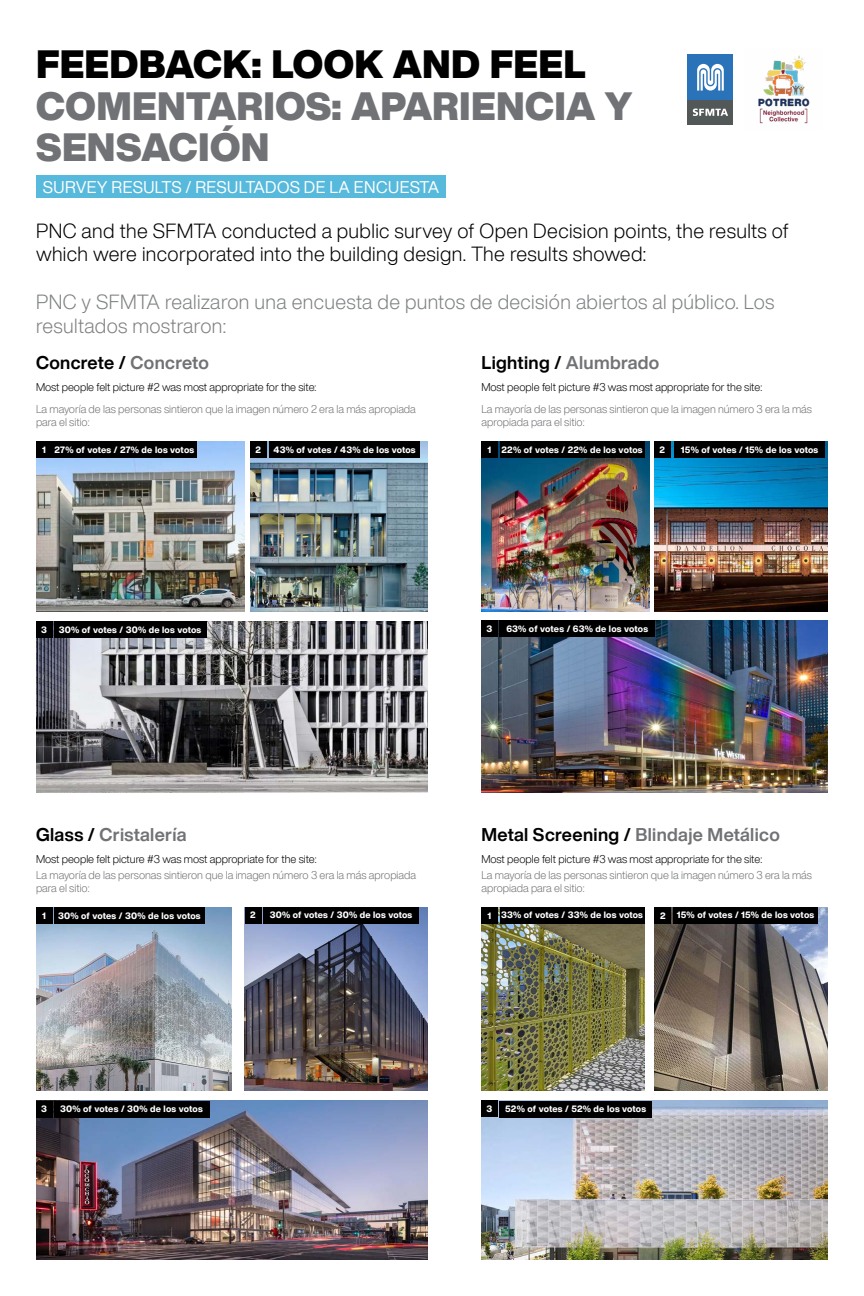
<style>
.page{position:relative;width:864px;height:1296px;background:#fff}
.page>*{position:absolute;margin:0;border:0;box-sizing:border-box;transform-origin:0 0}
.t1{font:900 38.5px/41.5px "Helvetica Now Display";letter-spacing:.01em;color:#717275}
.t2{font:900 38.5px "Helvetica Now Display";letter-spacing:.01em;color:#000}
.t3{font:300 20px/23.5px "Helvetica Now Display";letter-spacing:.02em;color:#000}
.t4{font:300 20px/23.5px "Helvetica Now Display";letter-spacing:.02em;color:#7e8082}
.t5{font:700 18px "Helvetica Now Display";letter-spacing:.02em;color:#717275}
.t6{font:700 18px "Helvetica Now Display";letter-spacing:.02em;color:#000}
.t7{font:16.5px "Helvetica Now Display";letter-spacing:.025em;color:#fff}
.t8{font:300 11px/13px "Helvetica Now Display";color:#717275}
.t9{font:300 11px "Helvetica Now Display";color:#000}
.t10{font:800 9px "Helvetica Now Display";letter-spacing:.015em;color:#fff}
.s1{color:#717275}
.s2{color:#000}
</style>
<div class="page">
<img style="left:758px;top:55px;width:52px;height:69px">
<div style="left:688px;top:55px;width:45px;height:45px;background:#2b73b8"></div>
<svg style="left:697px;top:64px;width:27px;height:27px"></svg>
<div style="left:688px;top:100px;width:45px;height:24px;background:#525757"></div>
<svg style="left:693px;top:109px;width:35px;height:7px"></svg>
<img style="left:36px;top:441px;width:208px;height:171px">
<img style="left:250px;top:441px;width:178px;height:171px">
<img style="left:36px;top:621px;width:392px;height:171px">
<img style="left:36px;top:907px;width:196px;height:183px">
<img style="left:245px;top:907px;width:183px;height:183px">
<img style="left:36px;top:1101px;width:391px;height:159px">
<img style="left:482px;top:441px;width:168px;height:171px">
<img style="left:654px;top:441px;width:174px;height:170px">
<img style="left:482px;top:620px;width:346px;height:172px">
<img style="left:655px;top:907px;width:173px;height:183px">
<img style="left:482px;top:1101px;width:346px;height:159px">
<img style="left:482px;top:907px;width:162px;height:183px">
<div style="left:36px;top:441px;width:16px;height:17px;background:#000"></div>
<div style="left:36px;top:907px;width:16px;height:17px;background:#000"></div>
<div style="left:482px;top:907px;width:16px;height:17px;background:#000"></div>
<div style="left:482px;top:441px;width:16px;height:17px;background:#000"></div>
<div style="left:36px;top:621px;width:16px;height:17px;background:#000"></div>
<div style="left:36px;top:1101px;width:16px;height:16px;background:#000"></div>
<div style="left:482px;top:1101px;width:16px;height:16px;background:#000"></div>
<div style="left:482px;top:620px;width:16px;height:17px;background:#000"></div>
<div style="left:250px;top:441px;width:16px;height:17px;background:#000"></div>
<div style="left:245px;top:907px;width:16px;height:16px;background:#000"></div>
<div style="left:655px;top:907px;width:16px;height:17px;background:#000"></div>
<div style="left:654px;top:441px;width:16px;height:17px;background:#000"></div>
<div style="left:52px;top:441px;width:145px;height:17px;background:#000"></div>
<div style="left:269px;top:441px;width:151px;height:17px;background:#000"></div>
<div style="left:500px;top:441px;width:144px;height:17px;background:#000"></div>
<div style="left:500px;top:620px;width:155px;height:17px;background:#000"></div>
<div style="left:674px;top:441px;width:151px;height:17px;background:#000"></div>
<div style="left:54px;top:621px;width:152px;height:17px;background:#000"></div>
<div style="left:54px;top:907px;width:151px;height:17px;background:#000"></div>
<div style="left:54px;top:1101px;width:155px;height:16px;background:#000"></div>
<div style="left:264px;top:907px;width:155px;height:16px;background:#000"></div>
<div style="left:500px;top:907px;width:144px;height:16px;background:#000"></div>
<div style="left:500px;top:1101px;width:152px;height:16px;background:#000"></div>
<div style="left:673px;top:907px;width:145px;height:16px;background:#000"></div>
<div style="left:36px;top:175px;width:410px;height:23px;background:#57b9dc"></div>
<h1 class="t2" style="left:36px;top:38px;width:551px">FEEDBACK: LOOK AND FEEL</h1>
<h1 class="t1" style="left:36px;top:85px;width:598px">COMENTARIOS: APARIENCIA Y<br>SENSACIÓN</h1>
<h3 class="t7" style="left:43px;top:175px;width:398px">SURVEY RESULTS / RESULTADOS DE LA ENCUESTA</h3>
<h2 class="t3" style="left:36px;top:219px;width:754px">PNC and the SFMTA conducted a public survey of Open Decision points, the results of which were incorporated into the building design. The results showed:</h2>
<h2 class="t4" style="left:36px;top:290px;width:740px">PNC y SFMTA realizaron una encuesta de puntos de decisión abiertos al público. Los resultados mostraron:</h2>
<h3 class="t6" style="left:482px;top:350px;width:179px">Lighting / <span class="s1">Alumbrado</span></h3>
<p class="t9" style="left:482px;top:379px;width:282px">Most people felt picture #3 was most appropriate for the site:</p>
<p class="t8" style="left:482px;top:402px;width:332px">La mayoría de las personas sintieron que la imagen número 3 era la más apropiada para el sitio:</p>
<h3 class="t6" style="left:36px;top:350px;width:175px">Concrete / <span class="s1">Concreto</span></h3>
<p class="t9" style="left:36px;top:380px;width:282px">Most people felt picture #2 was most appropriate for the site:</p>
<p class="t8" style="left:36px;top:403px;width:381px">La mayoría de las personas sintieron que la imagen número 2 era la más apropiada para el sitio:</p>
<p class="t10" style="left:42px;top:443px;width:5px">1</p>
<p class="t10" style="left:55px;top:443px;width:141px">27% of votes / 27% de los votos</p>
<p class="t10" style="left:274px;top:443px;width:144px">43% of votes / 43% de los votos</p>
<p class="t10" style="left:501px;top:443px;width:143px">22% of votes / 22% de los votos</p>
<p class="t10" style="left:660px;top:443px;width:7px">2</p>
<p class="t10" style="left:256px;top:443px;width:7px">2</p>
<p class="t10" style="left:681px;top:443px;width:139px">15% of votes / 15% de los votos</p>
<p class="t10" style="left:488px;top:443px;width:5px">1</p>
<p class="t10" style="left:41px;top:623px;width:7px">3</p>
<p class="t10" style="left:59px;top:623px;width:144px">30% of votes / 30% de los votos</p>
<p class="t10" style="left:487px;top:622px;width:7px">3</p>
<p class="t10" style="left:506px;top:622px;width:143px">63% of votes / 63% de los votos</p>
<h3 class="t5" style="left:36px;top:822px;width:152px"><span class="s2">Glass /</span> Cristalería</h3>
<p class="t9" style="left:36px;top:852px;width:282px">Most people felt picture #3 was most appropriate for the site:</p>
<p class="t8" style="left:36px;top:869px;width:382px">La mayoría de las personas sintieron que la imagen número 3 era la más apropiada para el sitio:</p>
<h3 class="t5" style="left:482px;top:822px;width:300px"><span class="s2">Metal Screening /</span> Blindaje Metálico</h3>
<p class="t9" style="left:481px;top:852px;width:282px">Most people felt picture #3 was most appropriate for the site:</p>
<p class="t8" style="left:481px;top:869px;width:332px">La mayoría de las personas sintieron que la imagen número 3 era la más apropiada para el sitio:</p>
<p class="t10" style="left:250px;top:909px;width:7px">2</p>
<p class="t10" style="left:660px;top:909px;width:7px">2</p>
<p class="t10" style="left:270px;top:909px;width:144px">30% of votes / 30% de los votos</p>
<p class="t10" style="left:501px;top:909px;width:143px">33% of votes / 33% de los votos</p>
<p class="t10" style="left:58px;top:909px;width:144px">30% of votes / 30% de los votos</p>
<p class="t10" style="left:42px;top:909px;width:5px">1</p>
<p class="t10" style="left:488px;top:909px;width:5px">1</p>
<p class="t10" style="left:677px;top:909px;width:139px">15% of votes / 15% de los votos</p>
<p class="t10" style="left:41px;top:1103px;width:7px">3</p>
<p class="t10" style="left:487px;top:1103px;width:7px">3</p>
<p class="t10" style="left:60px;top:1103px;width:144px">30% of votes / 30% de los votos</p>
<p class="t10" style="left:505px;top:1103px;width:142px">52% of votes / 52% de los votos</p>
</div>
